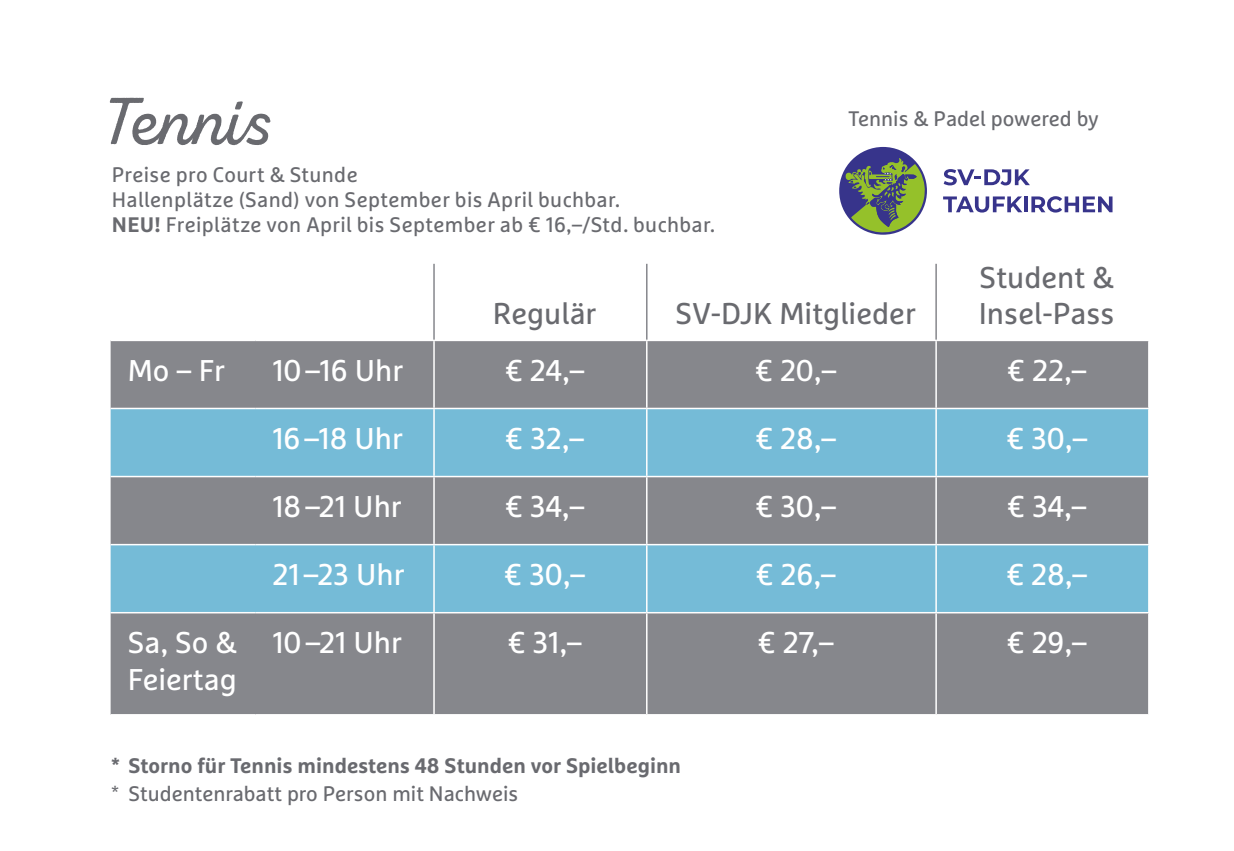
<style>
.page{position:relative;width:1234px;height:851px;background:#fff}
.page>*{position:absolute;margin:0;border:0;box-sizing:border-box;transform-origin:0 0}
.t1{font:66px "Zing Script Rust SB Base";color:#696a6f}
.t2{font:30px/36px "Marselis Pro";color:#fff}
.t3{font:30px/36px "Marselis Pro";color:#696a6f}
.t4{font:21px/25.2px "Marselis Pro";letter-spacing:.015em;color:#696a6f}
.t5{font:700 21px "Marselis Pro";color:#696a6f}
.s1{font-weight:700}
</style>
<div class="page">
<div style="left:111px;top:341px;width:1036px;height:373px;background:#86878c"></div>
<svg style="left:111px;top:409px;width:1036px;height:203px;background:#7baabe"></svg>
<hr style="left:433px;top:341px;width:1px;height:66px;background:#fff">
<hr style="left:646px;top:341px;width:1px;height:66px;background:#fff">
<hr style="left:935px;top:341px;width:1px;height:66px;background:#fff">
<hr style="left:111px;top:407px;width:144px;height:2px;background:#fff">
<hr style="left:255px;top:407px;width:179px;height:2px;background:#fff">
<hr style="left:434px;top:407px;width:212px;height:2px;background:#fff">
<hr style="left:433px;top:409px;width:1px;height:66px;background:#fff">
<hr style="left:646px;top:407px;width:289px;height:2px;background:#fff">
<hr style="left:646px;top:409px;width:1px;height:66px;background:#fff">
<hr style="left:935px;top:407px;width:214px;height:2px;background:#fff">
<hr style="left:935px;top:409px;width:1px;height:66px;background:#fff">
<hr style="left:111px;top:475px;width:144px;height:2px;background:#fff">
<hr style="left:255px;top:475px;width:179px;height:2px;background:#fff">
<hr style="left:434px;top:475px;width:212px;height:2px;background:#fff">
<hr style="left:433px;top:477px;width:1px;height:67px;background:#fff">
<hr style="left:646px;top:475px;width:289px;height:2px;background:#fff">
<hr style="left:646px;top:477px;width:1px;height:67px;background:#fff">
<hr style="left:935px;top:475px;width:214px;height:2px;background:#fff">
<hr style="left:935px;top:477px;width:1px;height:67px;background:#fff">
<hr style="left:111px;top:544px;width:144px;height:1px;background:#fff">
<hr style="left:255px;top:544px;width:179px;height:1px;background:#fff">
<hr style="left:434px;top:544px;width:212px;height:1px;background:#fff">
<hr style="left:433px;top:545px;width:1px;height:67px;background:#fff">
<hr style="left:646px;top:544px;width:289px;height:1px;background:#fff">
<hr style="left:646px;top:545px;width:1px;height:67px;background:#fff">
<hr style="left:935px;top:544px;width:214px;height:1px;background:#fff">
<hr style="left:935px;top:545px;width:1px;height:67px;background:#fff">
<hr style="left:111px;top:612px;width:144px;height:1px;background:#fff">
<hr style="left:255px;top:612px;width:179px;height:1px;background:#fff">
<hr style="left:434px;top:612px;width:212px;height:1px;background:#fff">
<hr style="left:433px;top:613px;width:1px;height:101px;background:#fff">
<hr style="left:646px;top:612px;width:289px;height:1px;background:#fff">
<hr style="left:646px;top:613px;width:1px;height:101px;background:#fff">
<hr style="left:935px;top:612px;width:214px;height:1px;background:#fff">
<hr style="left:935px;top:613px;width:1px;height:101px;background:#fff">
<hr style="left:433px;top:264px;width:1px;height:75px;background:#86878c">
<hr style="left:646px;top:264px;width:1px;height:75px;background:#86878c">
<hr style="left:935px;top:264px;width:1px;height:75px;background:#86878c">
<div style="left:839px;top:147px;width:87px;height:88px;background:#37348b;border-radius:50%"></div>
<svg style="left:845px;top:158px;width:79px;height:74px"></svg>
<svg style="left:943px;top:169px;width:86px;height:16px"></svg>
<svg style="left:943px;top:196px;width:79px;height:16px"></svg>
<svg style="left:1024px;top:196px;width:3px;height:16px"></svg>
<svg style="left:1031px;top:196px;width:81px;height:16px"></svg>
<h1 class="t1" style="left:100px;top:80px;width:165px">Tennis</h1>
<p class="t4" style="left:112px;top:162px;width:604px">Preise pro Court &amp; Stunde<br>Hallenplätze (Sand) von September bis April buchbar.<br><span class="s1">NEU!</span> Freiplätze von April bis September ab € 16,–/Std. buchbar.</p>
<p class="t4" style="left:848px;top:106px;width:252px">Tennis &amp; Padel powered by</p>
<h2 class="t3" style="left:492px;top:294px;width:105px">Regulär</h2>
<h2 class="t3" style="left:675px;top:294px;width:242px">SV-DJK Mitglieder</h2>
<h2 class="t3" style="left:978px;top:258px;width:137px">Student &amp;<br>Insel-Pass</h2>
<h2 class="t2" style="left:128px;top:352px;width:99px">Mo – Fr</h2>
<h2 class="t2" style="left:272px;top:352px;width:132px">10–16 Uhr</h2>
<h2 class="t2" style="left:504px;top:352px;width:81px">€ 24,–</h2>
<h2 class="t2" style="left:754px;top:352px;width:83px">€ 20,–</h2>
<h2 class="t2" style="left:1006px;top:352px;width:81px">€ 22,–</h2>
<h2 class="t2" style="left:272px;top:420px;width:132px">16–18 Uhr</h2>
<h2 class="t2" style="left:505px;top:420px;width:81px">€ 32,–</h2>
<h2 class="t2" style="left:755px;top:420px;width:83px">€ 28,–</h2>
<h2 class="t2" style="left:1005px;top:420px;width:83px">€ 30,–</h2>
<h2 class="t2" style="left:272px;top:488px;width:131px">18–21 Uhr</h2>
<h2 class="t2" style="left:504px;top:488px;width:81px">€ 34,–</h2>
<h2 class="t2" style="left:754px;top:488px;width:83px">€ 30,–</h2>
<h2 class="t2" style="left:1006px;top:488px;width:81px">€ 34,–</h2>
<h2 class="t2" style="left:272px;top:556px;width:134px">21–23 Uhr</h2>
<h2 class="t2" style="left:504px;top:556px;width:83px">€ 30,–</h2>
<h2 class="t2" style="left:755px;top:556px;width:82px">€ 26,–</h2>
<h2 class="t2" style="left:1005px;top:556px;width:83px">€ 28,–</h2>
<h2 class="t2" style="left:128px;top:624px;width:111px">Sa, So &amp;<br>Feiertag</h2>
<h2 class="t2" style="left:272px;top:624px;width:131px">10–21 Uhr</h2>
<h2 class="t2" style="left:507px;top:624px;width:76px">€ 31,–</h2>
<h2 class="t2" style="left:757px;top:624px;width:78px">€ 27,–</h2>
<h2 class="t2" style="left:1006px;top:624px;width:82px">€ 29,–</h2>
<p class="t5" style="left:111px;top:752px;width:571px">* Storno für Tennis mindestens 48 Stunden vor Spielbeginn</p>
<p class="t4" style="left:111px;top:780px;width:408px">* Studentenrabatt pro Person mit Nachweis</p>
</div>
